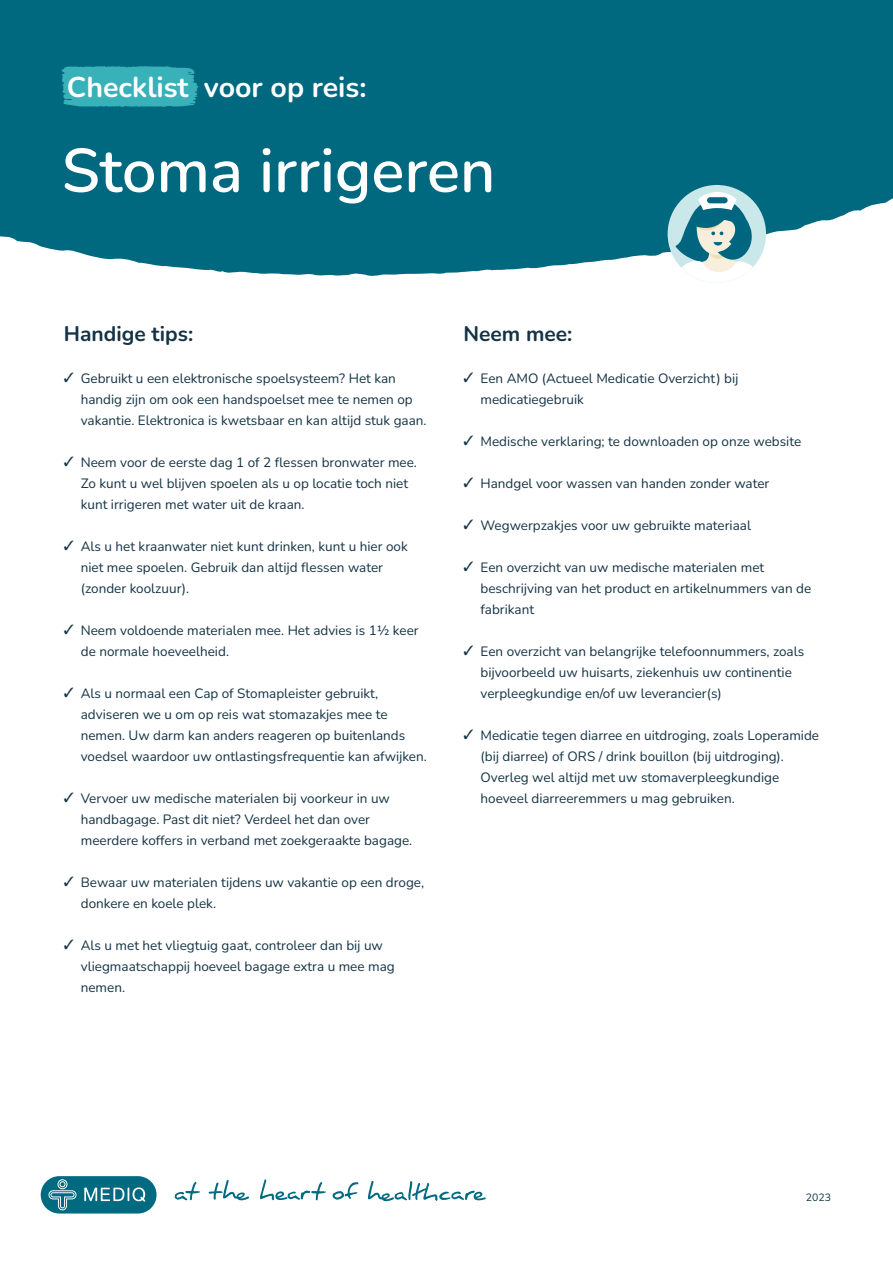
<style>
.page{position:relative;width:893px;height:1263px;background:#fff}
.page>*{position:absolute;margin:0;border:0;box-sizing:border-box;transform-origin:0 0}
.t1{font:600 61.5px "Nunito";color:#fff}
.t2{font:700 28.5px "Nunito";color:#fff}
.t3{font:700 21px "Nunito";color:#143344}
.t4{font:13.5px/21px "Nunito";color:#143344}
.t5{font:10.5px "Nunito";color:#143344}
</style>
<div class="page">
<div style="left:0;top:0;width:893px;height:276px;background:#006980"></div>
<svg style="left:60px;top:65px;width:145px;height:42px;background:#30a6b0"></svg>
<svg style="left:209px;top:1180px;width:40px;height:20px"></svg>
<svg style="left:175px;top:1182px;width:25px;height:18px"></svg>
<svg style="left:332px;top:1182px;width:26px;height:18px"></svg>
<svg style="left:260px;top:1179px;width:66px;height:22px"></svg>
<svg style="left:368px;top:1181px;width:118px;height:20px"></svg>
<svg style="left:40px;top:1176px;width:117px;height:38px;background:#348899"></svg>
<div style="left:668px;top:185px;width:98px;height:98px;background:#cae7ea;border-radius:50%"></div>
<svg style="left:675px;top:192px;width:84px;height:91px"></svg>
<div style="left:707px;top:197px;width:21px;height:6px;background:#006680;border-radius:3px"></div>
<h2 class="t2" style="left:67px;top:67px;width:301px">Checklist voor op reis:</h2>
<h1 class="t1" style="left:62px;top:128px;width:435px">Stoma irrigeren</h1>
<h3 class="t3" style="left:64px;top:319px;width:131px">Handige tips:</h3>
<p class="t4" style="left:81px;top:368px;width:347px;text-indent:-17px">✓ Gebruikt u een elektronische spoelsysteem? Het kan handig zijn om ook een handspoelset mee te nemen op vakantie. Elektronica is kwetsbaar en kan altijd stuk gaan.</p>
<p class="t4" style="left:81px;top:452px;width:338px;text-indent:-17px">✓ Neem voor de eerste dag 1 of 2 flessen bronwater mee.<br>Zo kunt u wel blijven spoelen als u op locatie toch niet kunt irrigeren met water uit de kraan.</p>
<p class="t4" style="left:81px;top:536px;width:329px;text-indent:-17px">✓ Als u het kraanwater niet kunt drinken, kunt u hier ook niet mee spoelen. Gebruik dan altijd flessen water (zonder koolzuur).</p>
<p class="t4" style="left:81px;top:620px;width:339px;text-indent:-17px">✓ Neem voldoende materialen mee. Het advies is 1½ keer de normale hoeveelheid.</p>
<p class="t4" style="left:81px;top:683px;width:348px;text-indent:-17px">✓ Als u normaal een Cap of Stomapleister gebruikt, adviseren we u om op reis wat stomazakjes mee te nemen. Uw darm kan anders reageren op buitenlands voedsel waardoor uw ontlastingsfrequentie kan afwijken.</p>
<p class="t4" style="left:81px;top:788px;width:333px;text-indent:-17px">✓ Vervoer uw medische materialen bij voorkeur in uw handbagage. Past dit niet? Verdeel het dan over meerdere koffers in verband met zoekgeraakte bagage.</p>
<p class="t4" style="left:81px;top:872px;width:345px;text-indent:-17px">✓ Bewaar uw materialen tijdens uw vakantie op een droge, donkere en koele plek.</p>
<p class="t4" style="left:81px;top:935px;width:315px;text-indent:-17px">✓ Als u met het vliegtuig gaat, controleer dan bij uw vliegmaatschappij hoeveel bagage extra u mee mag nemen.</p>
<h3 class="t3" style="left:463px;top:319px;width:110px">Neem mee:</h3>
<p class="t4" style="left:480px;top:368px;width:259px;text-indent:-17px">✓ Een AMO (Actueel Medicatie Overzicht) bij medicatiegebruik</p>
<p class="t4" style="left:463px;top:431px;width:339px">✓ Medische verklaring; te downloaden op onze website</p>
<p class="t4" style="left:463px;top:473px;width:307px">✓ Handgel voor wassen van handen zonder water</p>
<p class="t4" style="left:463px;top:515px;width:289px">✓ Wegwerpzakjes voor uw gebruikte materiaal</p>
<p class="t4" style="left:480px;top:557px;width:332px;text-indent:-17px">✓ Een overzicht van uw medische materialen met beschrijving van het product en artikelnummers van de fabrikant</p>
<p class="t4" style="left:480px;top:641px;width:325px;text-indent:-17px">✓ Een overzicht van belangrijke telefoonnummers, zoals bijvoorbeeld uw huisarts, ziekenhuis uw continentie verpleegkundige en/of uw leverancier(s)</p>
<p class="t4" style="left:480px;top:725px;width:340px;text-indent:-17px">✓ Medicatie tegen diarree en uitdroging, zoals Loperamide (bij diarree) of ORS / drink bouillon (bij uitdroging).<br>Overleg wel altijd met uw stomaverpleegkundige hoeveel diarreeremmers u mag gebruiken.</p>
<p class="t5" style="left:806px;top:1189px;width:27px">2023</p>
</div>
